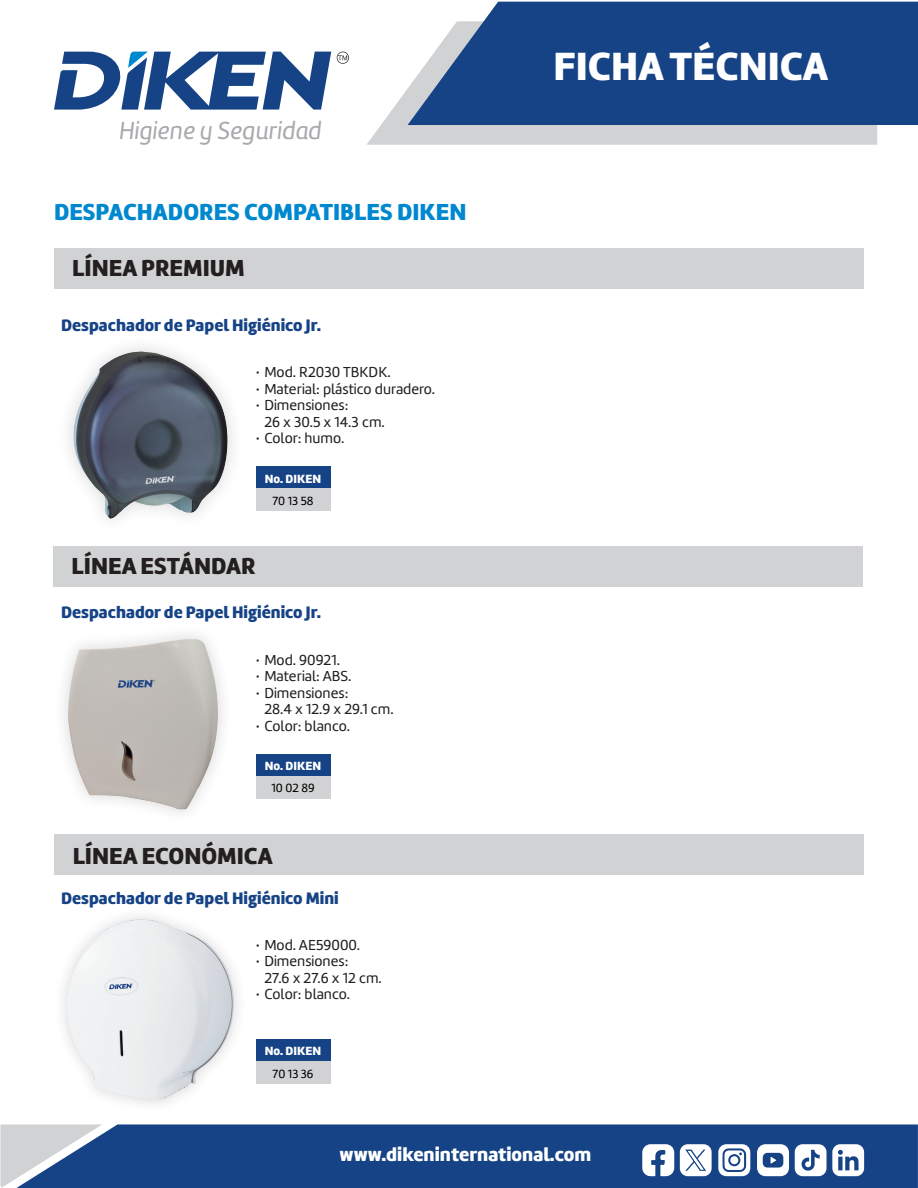
<style>
.page{position:relative;width:918px;height:1188px;background:#fff}
.page>*{position:absolute;margin:0;border:0;box-sizing:border-box;transform-origin:0 0}
.t1{font:40.8px "Amelia Basic Black";color:#fff}
.t2{font:25.5px "Amelia Basic Italic";color:#a8a9ad}
.t3{font:24px "Amelia Basic Black";color:#231f20}
.t4{font:24px "Amelia Basic Black";color:#0088ce}
.t5{font:19.5px "Amelia Basic Black";color:#fff}
.Título_Producto{font:17.25px "Amelia Basic Black";color:#164386}
.t6{font:15px/16.5px "Amelia Basic";color:#231f20}
.t7{font:12.3px "Amelia Basic Black";color:#fff}
.t8{font:12.3px "Amelia Basic";color:#000}
.s1{font-family:"Lato"}
</style>
<div class="page">
<svg style="left:367px;top:88px;width:510px;height:57px;background:#d5d6d8"></svg>
<svg style="left:408px;top:2px;width:510px;height:123px;background:#2b5490"></svg>
<div style="left:102px;top:1124px;width:816px;height:64px;background:#164386"></div>
<svg style="left:0;top:1124px;width:102px;height:64px;background:#95a6be"></svg>
<svg style="left:54px;top:51px;width:277px;height:59px"></svg>
<svg style="left:337px;top:52px;width:12px;height:12px"></svg>
<svg style="left:680px;top:1144px;width:32px;height:32px"></svg>
<svg style="left:642px;top:1144px;width:32px;height:32px"></svg>
<svg style="left:718px;top:1144px;width:32px;height:32px"></svg>
<div style="left:730px;top:1156px;width:8px;height:8px;background:#fff;border-radius:50%"></div>
<svg style="left:757px;top:1144px;width:32px;height:32px"></svg>
<svg style="left:795px;top:1144px;width:69px;height:32px"></svg>
<div style="left:54px;top:249px;width:810px;height:40px;background:#d1d2d4"></div>
<div style="left:256px;top:467px;width:74px;height:22px;background:#164386"></div>
<div style="left:256px;top:489px;width:74px;height:22px;background:#d1d2d4"></div>
<div style="left:256px;top:1040px;width:74px;height:22px;background:#164386"></div>
<div style="left:256px;top:1062px;width:74px;height:22px;background:#d1d2d4"></div>
<div style="left:256px;top:754px;width:74px;height:23px;background:#164386"></div>
<div style="left:256px;top:777px;width:74px;height:22px;background:#d1d2d4"></div>
<img style="left:73px;top:351px;width:155px;height:168px">
<img style="left:68px;top:639px;width:150px;height:170px">
<div style="left:53px;top:906px;width:195px;height:208px;background:#231f20;opacity:.18"></div>
<img style="left:67px;top:920px;width:156px;height:180px">
<div style="left:53px;top:546px;width:810px;height:41px;background:#d1d2d4"></div>
<div style="left:54px;top:834px;width:810px;height:41px;background:#d1d2d4"></div>
<h2 class="t2" style="left:119px;top:116px;width:204px">Higiene y Seguridad</h2>
<p class="t4" style="left:54px;top:197px;width:414px">DESPACHADORES COMPATIBLES DIKEN</p>
<p class="t3" style="left:72px;top:254px;width:174px">LÍNEA PREMIUM</p>
<p class="Título_Producto" style="left:61px;top:315px;width:261px">Despachador de Papel Higiénico Jr.</p>
<p class="t6" style="left:256px;top:364px;width:136px"><span class="s1">·</span> Mod. R2030 TBKDK.</p>
<p class="t6" style="left:256px;top:380px;width:181px"><span class="s1">·</span> Material: plástico duradero.</p>
<p class="t6" style="left:264px;top:397px;width:122px;text-indent:-9px"><span class="s1">·</span> Dimensiones:<br>26 x 30.5 x 14.3 cm.</p>
<p class="t6" style="left:256px;top:430px;width:90px"><span class="s1">·</span> Color: humo.</p>
<p class="t7" style="left:265px;top:471px;width:58px">No. DIKEN</p>
<p class="t8" style="left:272px;top:493px;width:43px">70 13 58</p>
<p class="t3" style="left:72px;top:552px;width:186px">LÍNEA ESTÁNDAR</p>
<p class="Título_Producto" style="left:61px;top:602px;width:261px">Despachador de Papel Higiénico Jr.</p>
<p class="t6" style="left:256px;top:652px;width:86px"><span class="s1">·</span> Mod. 90921.</p>
<p class="t6" style="left:256px;top:668px;width:97px"><span class="s1">·</span> Material: ABS.</p>
<p class="t6" style="left:264px;top:685px;width:131px;text-indent:-9px"><span class="s1">·</span> Dimensiones:<br>28.4 x 12.9 x 29.1 cm.</p>
<p class="t6" style="left:256px;top:718px;width:96px"><span class="s1">·</span> Color: blanco.</p>
<p class="t7" style="left:265px;top:759px;width:58px">No. DIKEN</p>
<p class="t8" style="left:271px;top:781px;width:45px">10 02 89</p>
<p class="t3" style="left:73px;top:841px;width:202px">LÍNEA ECONÓMICA</p>
<p class="Título_Producto" style="left:61px;top:887px;width:279px">Despachador de Papel Higiénico Mini</p>
<p class="t6" style="left:256px;top:937px;width:106px"><span class="s1">·</span> Mod. AE59000.</p>
<p class="t6" style="left:264px;top:953px;width:119px;text-indent:-9px"><span class="s1">·</span> Dimensiones:<br>27.6 x 27.6 x 12 cm.</p>
<p class="t6" style="left:256px;top:986px;width:96px"><span class="s1">·</span> Color: blanco.</p>
<p class="t7" style="left:265px;top:1044px;width:58px">No. DIKEN</p>
<p class="t8" style="left:273px;top:1066px;width:42px">70 13 36</p>
<h1 class="t1" style="left:553px;top:41px;width:276px">FICHA TÉCNICA</h1>
<h3 class="t5" style="left:340px;top:1143px;width:253px">www.dikeninternational.com</h3>
</div>
